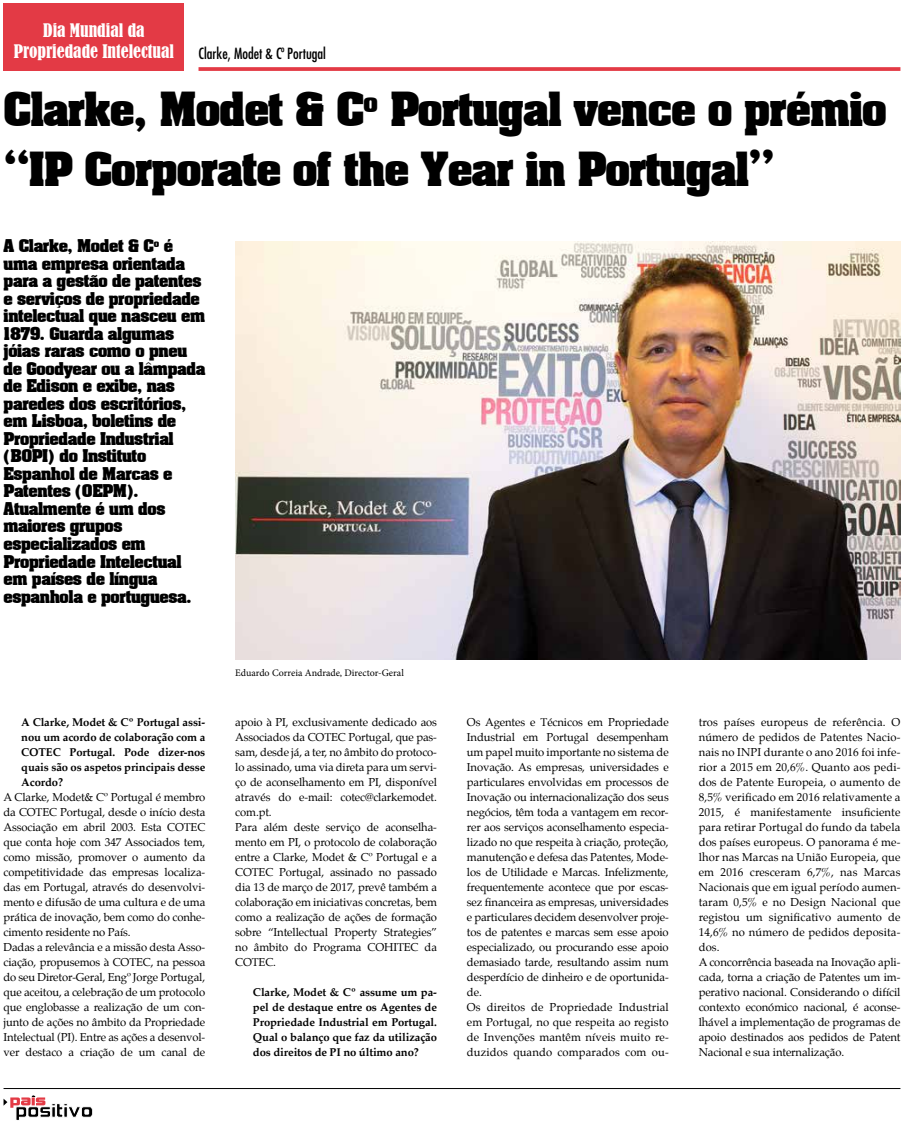
<style>
.page{position:relative;width:904px;height:1124px;background:#fff}
.page>*{position:absolute;margin:0;border:0;box-sizing:border-box;transform-origin:0 0}
.t1{font:700 40px/60px "Aardvark";letter-spacing:-.02em;color:#000}
.t2{font:condensed 17.5px/21px "Bernard";color:#fff;text-align:center}
.t3{font:700 15px/17.5px "Aardvark";letter-spacing:-.02em;color:#000}
.t4{font:condensed 15px "Futura Std";color:#000}
.t5{font:11.25px/15px "Palatino";letter-spacing:-.01em;color:#000}
.t6{font:11.25px/15px "Palatino";letter-spacing:.01em;color:#000}
.t7{font:700 11.25px/15px "Palatino";letter-spacing:-.01em;color:#000;text-align:justify}
.t8{font:10px "Minion Pro";color:#000}
</style>
<div class="page">
<svg style="left:198px;top:67px;width:702px;height:4px;background:#e44550"></svg>
<div style="left:4px;top:4px;width:180px;height:67px;background:#e33a45"></div>
<svg style="left:4px;top:1095px;width:88px;height:25px"></svg>
<hr style="left:4px;top:1087px;width:896px;height:1px;background:#000">
<img style="left:235px;top:241px;width:665px;height:418px">
<h2 class="t2" style="left:14px;top:20px;width:162px">Dia Mundial da<br>Propriedade Intelectual</h2>
<h3 class="t4" style="left:198px;top:44px;width:129px">Clarke, Modet &amp; Cº Portugal</h3>
<h1 class="t1" style="left:4px;top:76px;width:884px">Clarke, Modet &amp; C<sup>o</sup> Portugal vence o prémio “IP Corporate of the Year in Portugal”</h1>
<p class="t3" style="left:4px;top:236px;width:203px">A Clarke, Modet &amp; C<sup>o</sup> é uma empresa orientada para a gestão de patentes e serviços de propriedade intelectual que nasceu em<br>1879. Guarda algumas jóias raras como o pneu de Goodyear ou a lâmpada de Edison e exibe, nas paredes dos escritórios, em Lisboa, boletins de<br>Propriedade Industrial (BOPI) do Instituto<br>Espanhol de Marcas e<br>Patentes (OEPM).<br>Atualmente é um dos maiores grupos especializados em<br>Propriedade Intelectual em países de língua espanhola e portuguesa.</p>
<p class="t7" style="left:21px;top:714px;width:185px">A Clarke, Modet &amp; Cº Portugal assi&shy;nou um acordo de colaboração com a COTEC Portugal. Pode dizer-nos quais são os aspetos principais desse Acordo?</p>
<p class="t5" style="left:4px;top:789px;width:203px">A Clarke, Modet&amp; Cº Portugal é membro da COTEC Portugal, desde o início desta Associação em abril 2003. Esta COTEC que conta hoje com 347 Associados tem, como missão, promover o aumento da competitividade das empresas localiza&shy;das em Portugal, através do desenvolvi&shy;mento e difusão de uma cultura e de uma prática de inovação, bem como do conhe&shy;cimento residente no País.<br>Dadas a relevância e a missão desta Asso&shy;ciação, propusemos à COTEC, na pessoa do seu Diretor-Geral, Engº Jorge Portugal, que aceitou, a celebração de um protocolo que englobasse a realização de um con&shy;junto de ações no âmbito da Propriedade Intelectual (PI). Entre as ações a desenvol&shy;ver destaco a criação de um canal de</p>
<p class="t8" style="left:235px;top:665px;width:170px">Eduardo Correia Andrade, Director-Geral</p>
<p class="t5" style="left:235px;top:714px;width:203px">apoio à PI, exclusivamente dedicado aos Associados da COTEC Portugal, que pas&shy;sam, desde já, a ter, no âmbito do protoco&shy;lo assinado, uma via direta para um servi&shy;ço de aconselhamento em PI, disponível através do e-mail: cotec@clarkemodet. com.pt.<br>Para além deste serviço de aconselha&shy;mento em PI, o protocolo de colaboração entre a Clarke, Modet &amp; Cº Portugal e a COTEC Portugal, assinado no passado dia 13 de março de 2017, prevê também a colaboração em iniciativas concretas, bem como a realização de ações de formação sobre “Intellectual Property Strategies” no âmbito do Programa COHITEC da COTEC.</p>
<p class="t7" style="left:253px;top:984px;width:185px">Clarke, Modet &amp; Cº assume um pa&shy;pel de destaque entre os Agentes de Propriedade Industrial em Portugal.<br>Qual o balanço que faz da utilização dos direitos de PI no último ano?</p>
<p class="t5" style="left:467px;top:714px;width:203px">Os Agentes e Técnicos em Propriedade Industrial em Portugal desempenham um papel muito importante no sistema de Inovação. As empresas, universidades e particulares envolvidas em processos de Inovação ou internacionalização dos seus negócios, têm toda a vantagem em recor&shy;rer aos serviços aconselhamento especia&shy;lizado no que respeita à criação, proteção, manutenção e defesa das Patentes, Mode&shy;los de Utilidade e Marcas. Infelizmente, frequentemente acontece que por escas&shy;sez financeira as empresas, universidades e particulares decidem desenvolver proje&shy;tos de patentes e marcas sem esse apoio especializado, ou procurando esse apoio demasiado tarde, resultando assim num desperdício de dinheiro e de oportunida&shy;de.<br>Os direitos de Propriedade Industrial em Portugal, no que respeita ao registo de Invenções mantêm níveis muito re&shy;duzidos quando comparados com ou-</p>
<p class="t6" style="left:698px;top:714px;width:203px">tros países europeus de referência. O número de pedidos de Patentes Nacio&shy;nais no INPI durante o ano 2016 foi infe&shy;rior a 2015 em 20,6%. Quanto aos pedi&shy;dos de Patente Europeia, o aumento de 8,5% verificado em 2016 relativamente a 2015, é manifestamente insuficiente para retirar Portugal do fundo da tabela dos países europeus. O panorama é me&shy;lhor nas Marcas na União Europeia, que em 2016 cresceram 6,7%, nas Marcas Nacionais que em igual período aumen&shy;taram 0,5% e no Design Nacional que registou um significativo aumento de 14,6% no número de pedidos deposita&shy;dos.<br>A concorrência baseada na Inovação apli&shy;cada, torna a criação de Patentes um im&shy;perativo nacional. Considerando o difícil contexto económico nacional, é aconse&shy;lhável a implementação de programas de apoio destinados aos pedidos de Patent Nacional e sua internalização.</p>
</div>
